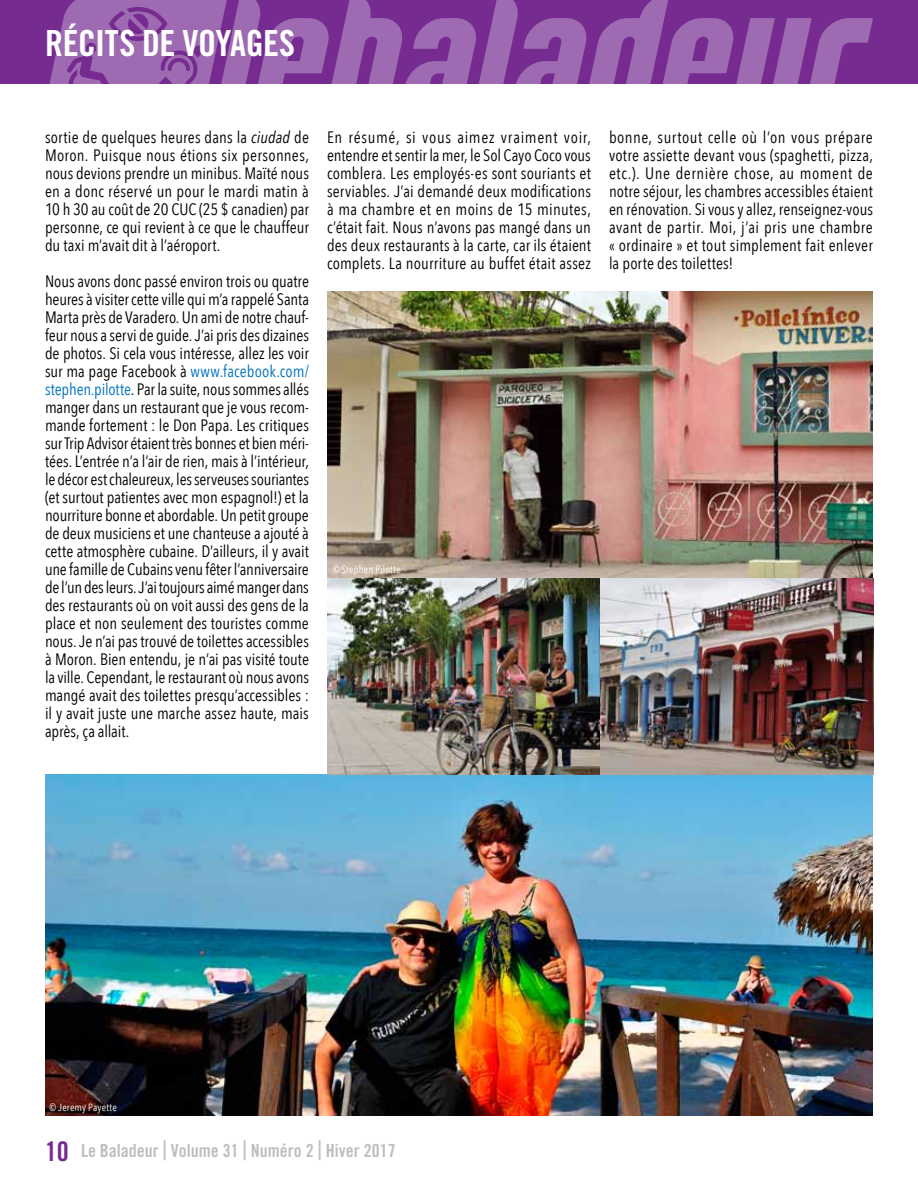
<style>
.page{position:relative;width:918px;height:1188px;background:#fff}
.page>*{position:absolute;margin:0;border:0;box-sizing:border-box;transform-origin:0 0}
.t1{font:36px "Trade Gothic Bold Cond Twenty";letter-spacing:-.01em;color:#fff}
.t2{font:18px "Trade Gothic Bold Cond Twenty";color:#bcbec0}
.t3{font:16.5px/18px "Avenir Next Condensed";letter-spacing:.005em;color:#000;text-align:justify}
.t4{font:10.5px "Avenir Next Condensed";letter-spacing:.02em;color:#fff}
.s1{font-style:italic}
.s2{color:#0072bc}
.s3{font-size:27px;color:#762b90}
.s4{font-size:27px}
</style>
<div class="page">
<div style="left:0;top:0;width:918px;height:84px;background:#762b90"></div>
<svg style="left:49px;top:0;width:824px;height:84px"></svg>
<img style="left:327px;top:291px;width:546px;height:484px">
<img style="left:45px;top:775px;width:828px;height:341px">
<h1 class="t1" style="left:45px;top:21px;width:252px">récits de voyages</h1>
<p class="t3" style="left:45px;top:127px;width:266px">sortie de quelques heures dans la <span class="s1">ciudad</span> de Moron. Puisque nous étions six personnes, nous devions prendre un minibus. Maïté nous en a donc réservé un pour le mardi matin à 10 h 30 au coût de 20 CUC (25 $ canadien) par personne, ce qui revient à ce que le chauffeur du taxi m’avait dit à l’aéroport.</p>
<p class="t3" style="left:45px;top:271px;width:266px">Nous avons donc passé environ trois ou quatre heures à visiter cette ville qui m’a rappelé Santa Marta près de Varadero. Un ami de notre chauf&shy;feur nous a servi de guide. J’ai pris des dizaines de photos. Si cela vous intéresse, allez les voir sur ma page Facebook à <span class="s2">www.facebook.com/ stephen.pilotte</span>. Par la suite, nous sommes allés manger dans un restaurant que je vous recom&shy;mande fortement : le Don Papa. Les critiques sur Trip Advisor étaient très bonnes et bien méri&shy;tées. L’entrée n’a l’air de rien, mais à l’intérieur, le décor est chaleureux, les serveuses souriantes (et surtout patientes avec mon espagnol!) et la nourriture bonne et abordable. Un petit groupe de deux musiciens et une chanteuse a ajouté à cette atmosphère cubaine. D’ailleurs, il y avait une famille de Cubains venu fêter l’anniversaire de l’un des leurs. J’ai toujours aimé manger dans des restaurants où on voit aussi des gens de la place et non seulement des touristes comme nous. Je n’ai pas trouvé de toilettes accessibles à Moron. Bien entendu, je n’ai pas visité toute la ville. Cependant, le restaurant où nous avons mangé avait des toilettes presqu’accessibles : il y avait juste une marche assez haute, mais après, ça allait.</p>
<p class="t3" style="left:327px;top:127px;width:266px">En résumé, si vous aimez vraiment voir, entendre et sentir la mer, le Sol Cayo Coco vous comblera. Les employés-es sont souriants et serviables. J’ai demandé deux modifications à ma chambre et en moins de 15 minutes, c’était fait. Nous n’avons pas mangé dans un des deux restaurants à la carte, car ils étaient complets. La nourriture au buffet était assez</p>
<p class="t3" style="left:609px;top:127px;width:266px">bonne, surtout celle où l’on vous prépare votre assiette devant vous (spaghetti, pizza, etc.). Une dernière chose, au moment de notre séjour, les chambres accessibles étaient en rénovation. Si vous y allez, renseignez-vous avant de partir. Moi, j’ai pris une chambre « ordinaire » et tout simplement fait enlever la porte des toilettes!</p>
<p class="t4" style="left:333px;top:560px;width:69px">© Stephen Pilotte</p>
<p class="t4" style="left:50px;top:1098px;width:69px">© Jeremy Payette</p>
<p class="t2" style="left:45px;top:1139px;width:352px"><span class="s3">10</span> Le Baladeur <span class="s4">|</span> Volume 31 <span class="s4">|</span> Numéro 2 <span class="s4">|</span> Hiver 2017</p>
</div>
